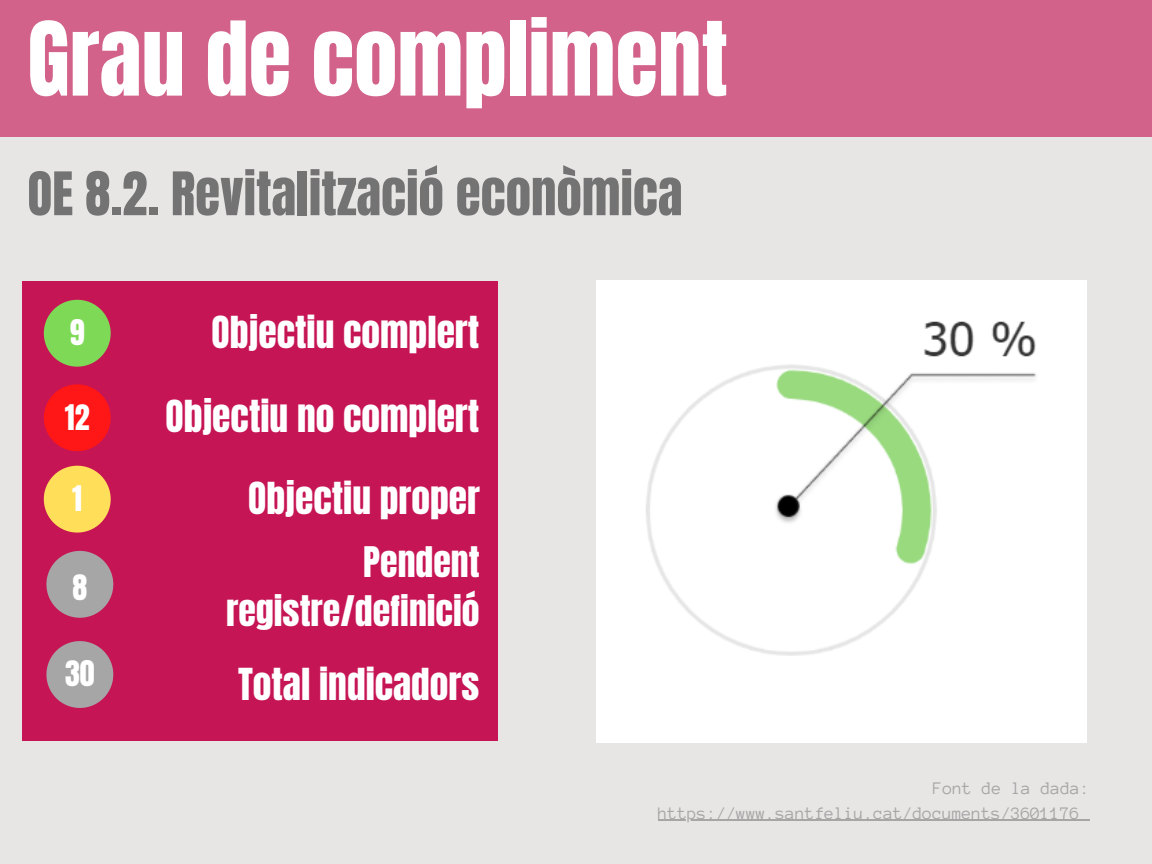
<style>
.page{position:relative;width:1152px;height:864px;background:#e8e5e5}
.page>*{position:absolute;margin:0;border:0;box-sizing:border-box;transform-origin:0 0}
.t1{font:87px "Anton";color:#fff}
.t2{font:51px "Anton";color:#737373}
.t3{font:37.5px "Anton";color:#fff}
.t4{font:35.85px/49.5px "Anton";color:#fff;text-align:right}
.t5{font:30px "Anton";color:#fff}
.t6{font:18px "Anonymous Pro";color:#a6a6a6}
</style>
<div class="page">
<div style="left:0;top:0;width:1152px;height:137px;background:#d2628a"></div>
<div style="left:22px;top:281px;width:475px;height:460px;background:#c61555"></div>
<svg style="left:44px;top:300px;width:67px;height:67px"></svg>
<svg style="left:44px;top:384px;width:67px;height:67px"></svg>
<svg style="left:46px;top:641px;width:67px;height:67px"></svg>
<img style="left:596px;top:281px;width:491px;height:461px">
<hr style="left:658px;top:820px;width:422px;height:1px;background:#a6a6a6">
<svg style="left:44px;top:466px;width:67px;height:67px"></svg>
<svg style="left:46px;top:551px;width:67px;height:67px"></svg>
<p class="t1" style="left:27px;top:-3px;width:702px">Grau de compliment</p>
<p class="t2" style="left:27px;top:157px;width:657px">OE 8.2. Revitalització econòmica</p>
<p class="t5" style="left:70px;top:311px;width:17px">9</p>
<p class="t5" style="left:65px;top:396px;width:26px">12</p>
<p class="t3" style="left:212px;top:305px;width:269px">Objectiu complert</p>
<p class="t3" style="left:165px;top:390px;width:315px">Objectiu no complert</p>
<p class="t5" style="left:72px;top:477px;width:11px">1</p>
<p class="t3" style="left:248px;top:471px;width:233px">Objectiu proper</p>
<p class="t4" style="left:226px;top:538px;width:255px">Pendent registre/definició</p>
<p class="t5" style="left:72px;top:566px;width:16px">8</p>
<p class="t5" style="left:65px;top:652px;width:31px">30</p>
<p class="t3" style="left:238px;top:658px;width:243px">Total indicadors</p>
<p class="t6" style="left:933px;top:779px;width:158px">Font de la dada:</p>
<p class="t6" style="left:658px;top:804px;width:423px">https://www.santfeliu.cat/documents/3601176</p>
</div>
